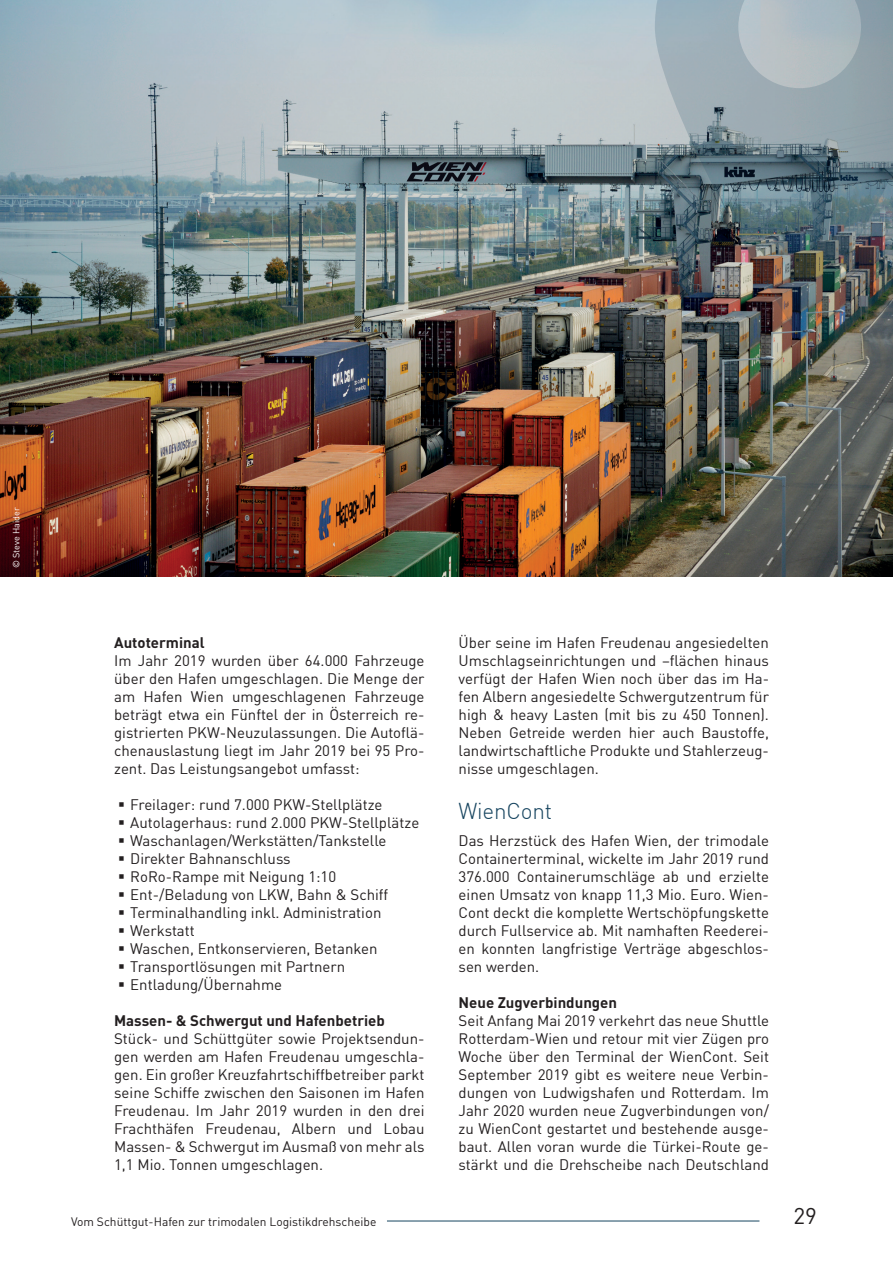
<style>
.page{position:relative;width:893px;height:1263px;background:#fff}
.page>*{position:absolute;margin:0;border:0;box-sizing:border-box;transform-origin:0 0}
.t1{font:300 22.5px "DIN";letter-spacing:-.01em;color:#16445f}
.t2{font:22.5px "DIN";color:#231f20}
.t3{font:15px/18px "DIN";color:#231f20;text-align:justify}
.t4{font:700 15px "DIN";color:#231f20}
.t5{font:12px "DIN";color:#231f20}
.t6{font:9px "DIN";color:#fff}
</style>
<div class="page">
<hr style="left:387px;top:1220px;width:372px;height:1px;background:#16445f">
<img style="left:0;top:0;width:893px;height:576px">
<img style="left:655px;top:0;width:238px;height:339px">
<p class="t6" style="left:11px;top:568px;width:62px;rotate:-90deg">© Steve Haider</p>
<p class="t4" style="left:114px;top:633px;width:92px">Autoterminal</p>
<p class="t3" style="left:114px;top:651px;width:312px">Im Jahr 2019 wurden über 64.000 Fahrzeuge über den Hafen umgeschlagen. Die Menge der am Hafen Wien umgeschlagenen Fahrzeuge beträgt etwa ein Fünftel der in Österreich re&shy;gistrierten PKW-Neuzulassungen. Die Autoflä&shy;chenauslastung liegt im Jahr 2019 bei 95 Pro&shy;zent. Das Leistungsangebot umfasst:</p>
<p class="t3" style="left:130px;top:795px;width:291px;text-align:left">Freilager: rund 7.000 PKW-Stellplätze<br>Autolagerhaus: rund 2.000 PKW-Stellplätze<br>Waschanlagen/Werkstätten/Tankstelle<br>Direkter Bahnanschluss<br>RoRo-Rampe mit Neigung 1:10<br>Ent-/Beladung von LKW, Bahn &amp; Schiff<br>Terminalhandling inkl. Administration<br>Werkstatt<br>Waschen, Entkonservieren, Betanken<br>Transportlösungen mit Partnern<br>Entladung/Übernahme</p>
<p class="t4" style="left:114px;top:1011px;width:272px">Massen- &amp; Schwergut und Hafenbetrieb</p>
<p class="t3" style="left:114px;top:1029px;width:312px">Stück- und Schüttgüter sowie Projektsendun&shy;gen werden am Hafen Freudenau umgeschla&shy;gen. Ein großer Kreuzfahrtschiffbetreiber parkt seine Schiffe zwischen den Saisonen im Hafen Freudenau. Im Jahr 2019 wurden in den drei Frachthäfen Freudenau, Albern und Lobau Massen- &amp; Schwergut im Ausmaß von mehr als 1,1 Mio. Tonnen umgeschlagen.</p>
<p class="t3" style="left:459px;top:633px;width:312px">Über seine im Hafen Freudenau angesiedelten Umschlagseinrichtungen und –flächen hinaus verfügt der Hafen Wien noch über das im Ha&shy;fen Albern angesiedelte Schwergutzentrum für high &amp; heavy Lasten (mit bis zu 450 Tonnen).<br>Neben Getreide werden hier auch Baustoffe, landwirtschaftliche Produkte und Stahlerzeug&shy;nisse umgeschlagen.</p>
<h1 class="t1" style="left:459px;top:797px;width:95px">WienCont</h1>
<p class="t3" style="left:459px;top:831px;width:312px">Das Herzstück des Hafen Wien, der trimodale Containerterminal, wickelte im Jahr 2019 rund 376.000 Containerumschläge ab und erzielte einen Umsatz von knapp 11,3 Mio. Euro. Wien-Cont deckt die komplette Wertschöpfungskette durch Fullservice ab. Mit namhaften Reederei&shy;en konnten langfristige Verträge abgeschlos&shy;sen werden.</p>
<p class="t4" style="left:459px;top:993px;width:160px">Neue Zugverbindungen</p>
<p class="t3" style="left:459px;top:1011px;width:312px">Seit Anfang Mai 2019 verkehrt das neue Shuttle Rotterdam-Wien und retour mit vier Zügen pro Woche über den Terminal der WienCont. Seit September 2019 gibt es weitere neue Verbin&shy;dungen von Ludwigshafen und Rotterdam. Im Jahr 2020 wurden neue Zugverbindungen von/ zu WienCont gestartet und bestehende ausge&shy;baut. Allen voran wurde die Türkei-Route ge&shy;stärkt und die Drehscheibe nach Deutschland</p>
<p class="t5" style="left:71px;top:1214px;width:307px">Vom Schüttgut-Hafen zur trimodalen Logistikdrehscheibe</p>
<h1 class="t2" style="left:793px;top:1202px;width:25px">29</h1>
</div>
